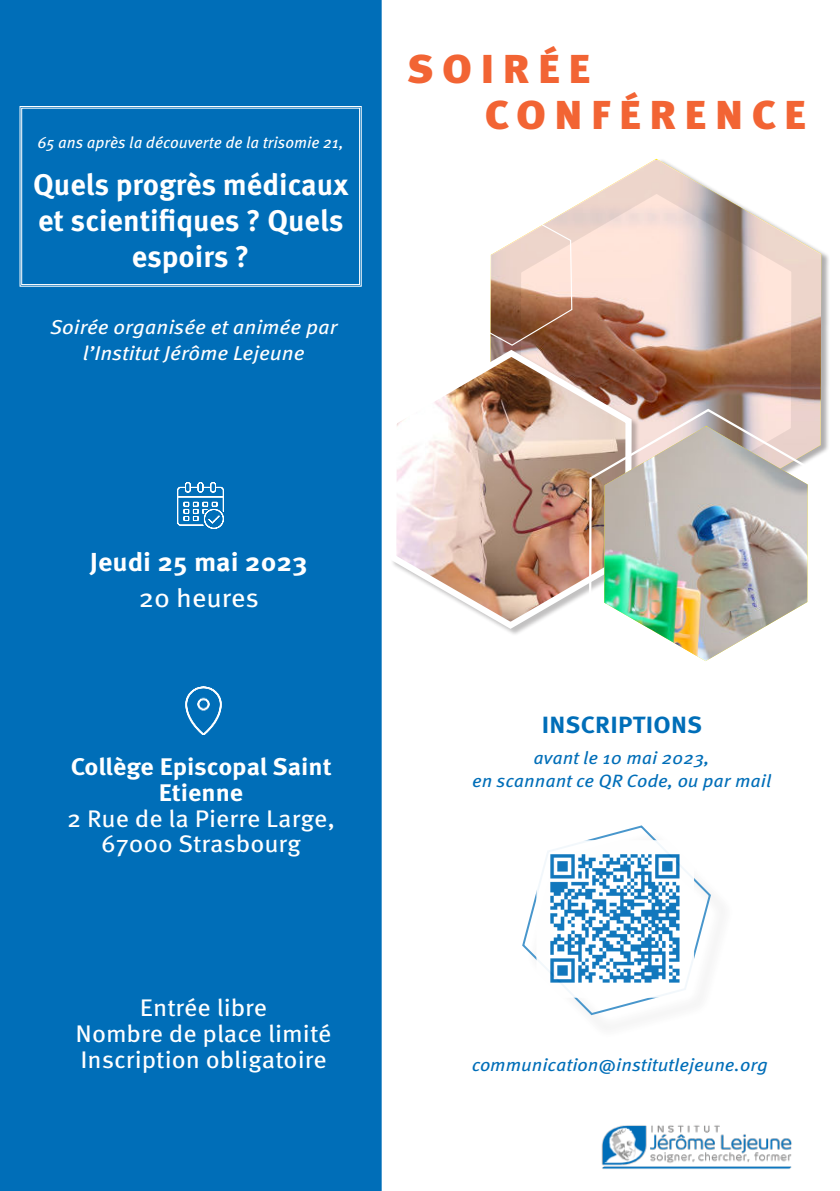
<style>
.page{position:relative;width:840px;height:1191px;background:#fff}
.page>*{position:absolute;margin:0;border:0;box-sizing:border-box;transform-origin:0 0}
.t1{font:900 40.2px/46px "Meta OT";letter-spacing:.2em;color:#f26434;scale:1.07 1}
.t2{font:700 30px/36px "Meta OT";color:#fff;text-align:center}
.t3{font:700 26px "Meta OT";color:#fff;scale:1.07 1}
.t4{font:26px "Meta OT";color:#fff;scale:1.07 1}
.t5{font:24px/25.6px "Meta OT";color:#fff;text-align:center;scale:1.07 1}
.t6{font:700 24px/25.6px "Meta OT";color:#fff;text-align:center;scale:1.07 1}
.t7{font:700 23.4px "Meta OT";letter-spacing:.01em;color:#006eb8;scale:1.07 1}
.t8{font:italic 20px/25.6px "Meta OT";color:#fff;text-align:center;scale:1.07 1}
.t9{font:italic 17.8px/23.4px "Meta OT";color:#006eb8;text-align:center;scale:1.07 1}
.t10{font:italic 16px "Meta OT";color:#fff}
</style>
<div class="page">
<div style="left:0;top:0;width:381px;height:1191px;background:#006eb8"></div>
<svg style="left:573px;top:158px;width:256px;height:249px"></svg>
<img style="left:392px;top:346px;width:244px;height:286px">
<svg style="left:587px;top:407px;width:241px;height:225px"></svg>
<img style="left:604px;top:427px;width:203px;height:234px">
<svg style="left:490px;top:207px;width:83px;height:139px"></svg>
<svg style="left:522px;top:825px;width:189px;height:191px"></svg>
<img style="left:536px;top:840px;width:157px;height:157px">
<img style="left:601px;top:1125px;width:191px;height:44px">
<img style="left:179px;top:686px;width:48px;height:48px">
<img style="left:176px;top:481px;width:48px;height:48px">
<div style="left:20px;top:106px;width:341px;height:180px;background:#006eb8"></div>
<div style="left:22px;top:108px;width:337px;height:177px;border:1px solid #fff"></div>
<p class="t10" style="left:38px;top:136px;width:307px">65 ans après la découverte de la trisomie 21,</p>
<p class="t2" style="left:33px;top:169px;width:316px">Quels progrès médicaux et scientifiques ? Quels espoirs ?</p>
<p class="t8" style="left:50px;top:316px;width:270px">Soirée organisée et animée par l’Institut Jérôme Lejeune</p>
<h1 class="t1" style="left:484px;top:46px;width:301px;text-indent:-78px">SOIRÉE<br>CONFÉRENCE</h1>
<p class="t3" style="left:90px;top:551px;width:205px">Jeudi 25 mai 2023</p>
<p class="t4" style="left:139px;top:587px;width:114px">20 heures</p>
<p class="t6" style="left:71px;top:756px;width:245px">Collège Episcopal Saint<br>Etienne</p>
<p class="t5" style="left:67px;top:807px;width:251px">2 Rue de la Pierre Large,<br>67000 Strasbourg</p>
<p class="t5" style="left:76px;top:997px;width:240px">Entrée libre<br>Nombre de place limité<br>Inscription obligatoire</p>
<p class="t7" style="left:541px;top:715px;width:151px">INSCRIPTIONS</p>
<p class="t9" style="left:472px;top:747px;width:281px">avant le 10 mai 2023,<br>en scannant ce QR Code, ou par mail</p>
<p class="t9" style="left:471px;top:1054px;width:278px">communication@institutlejeune.org</p>
</div>
